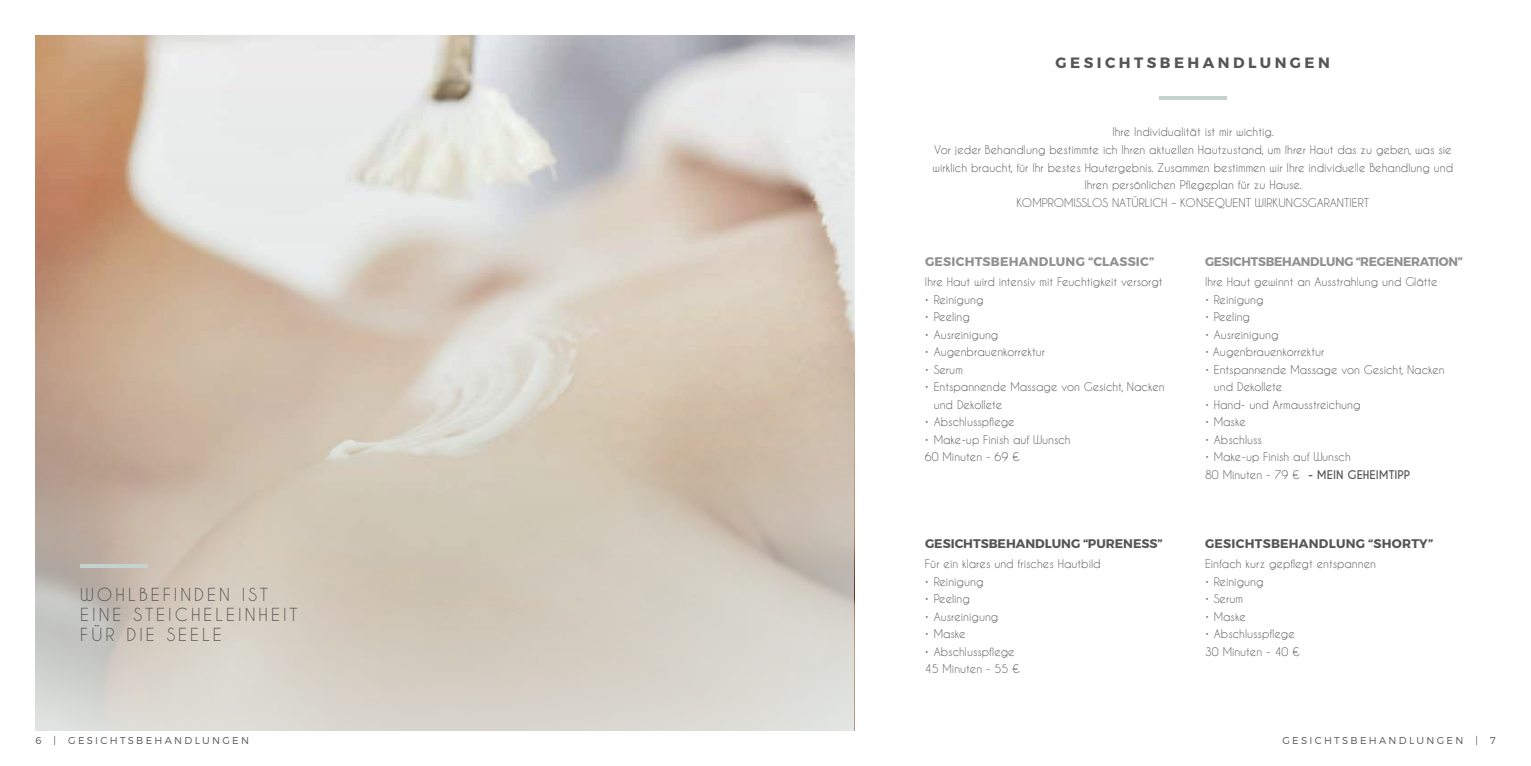
<style>
.page{position:relative;width:1531px;height:766px;background:#fff}
.page>*{position:absolute;margin:0;border:0;box-sizing:border-box;transform-origin:0 0}
.t1{font:16.88px/20.2px "Caviar Dreams";letter-spacing:.18em;color:#565657}
.t2{font:700 15px "Montserrat";letter-spacing:.23em;color:#565657}
.t3{font:700 12.5px "Montserrat";letter-spacing:-.02em;color:#918f90}
.t4{font:700 12.5px "Montserrat";letter-spacing:.02em;color:#565657}
.t5{font:700 12.5px "Montserrat";color:#565657}
.t6{font:700 12.5px "Montserrat";letter-spacing:.02em;color:#918f90}
.t7{font:11.25px/17.5px "Caviar Dreams";color:#565657}
.t8{font:300 10px "Montserrat";letter-spacing:.23em;color:#565657}
.s1{font-weight:700}
</style>
<div class="page">
<hr style="left:1159px;top:96px;width:67px;height:4px;background:#c3d1cf">
<svg style="left:35px;top:35px;width:819px;height:695px;background:#d3c8bc"></svg>
<svg style="left:80px;top:563px;width:68px;height:4px"></svg>
<h2 class="t2" style="left:1055px;top:53px;width:77px">GES ICHTS</h2>
<h2 class="t2" style="left:1160px;top:53px;width:172px">BEHA NDLU NGEN</h2>
<p class="t7" style="left:1112px;top:123px;width:163px">Ihre Individualität ist mir wichtig.</p>
<p class="t7" style="left:934px;top:141px;width:519px">Vor jeder Behandlung bestimmte ich Ihren aktuellen Hautzustand, um Ihrer Haut das zu geben, was sie</p>
<p class="t7" style="left:932px;top:158px;width:522px">wirklich braucht, für Ihr bestes Hautergebnis. Zusammen bestimmen wir Ihre individuelle Behandlung und</p>
<p class="t7" style="left:1084px;top:176px;width:219px">Ihren persönlichen Pflegeplan für zu Hause.</p>
<p class="t7" style="left:1016px;top:193px;width:14px">Kompromisslos</p>
<p class="t7" style="left:1112px;top:193px;width:34px">natürlich</p>
<p class="t7" style="left:1171px;top:193px;width:23px">– Konsequent</p>
<p class="t7" style="left:1255px;top:193px;width:8px">wirkungsgarantiert</p>
<h1 class="t1" style="left:80px;top:583px;width:30px">Wohlbefinden</h1>
<h1 class="t1" style="left:242px;top:583px;width:10px">ist</h1>
<h1 class="t1" style="left:80px;top:604px;width:11px">eine</h1>
<h1 class="t1" style="left:80px;top:604px;width:77px;text-indent:53px">Steicheleinheit für die</h1>
<h1 class="t1" style="left:167px;top:624px;width:23px">Seele</h1>
<p class="t3" style="left:925px;top:253px;width:49px">GESICHTS</p>
<p class="t6" style="left:991px;top:253px;width:129px">BEHANDLUNG “CLASS</p>
<p class="t3" style="left:1136px;top:253px;width:20px">IC”</p>
<p class="t7" style="left:925px;top:273px;width:239px">Ihre Haut wird intensiv mit Feuchtigkeit versorgt</p>
<p class="t7" style="left:925px;top:290px;width:60px">• Reinigung</p>
<p class="t7" style="left:925px;top:308px;width:47px">• Peeling</p>
<p class="t7" style="left:925px;top:325px;width:75px">• Ausreinigung</p>
<p class="t7" style="left:925px;top:343px;width:122px">• Augenbrauenkorrektur</p>
<p class="t7" style="left:925px;top:360px;width:39px">• Serum</p>
<p class="t7" style="left:934px;top:378px;width:232px;text-indent:-9px">• Entspannende Massage von Gesicht, Nacken und Dekollete</p>
<p class="t7" style="left:925px;top:413px;width:91px">• Abschlusspflege</p>
<p class="t7" style="left:925px;top:430px;width:147px">• Make-up Finish auf Wunsch<br>60 Minuten - 69 €</p>
<p class="t4" style="left:925px;top:535px;width:48px">GESICHTS</p>
<p class="t5" style="left:989px;top:535px;width:127px">BEHANDLUNG “PURENE</p>
<p class="t4" style="left:1141px;top:535px;width:23px">SS”</p>
<p class="t7" style="left:925px;top:554px;width:177px">Für ein klares und frisches Hautbild</p>
<p class="t7" style="left:925px;top:572px;width:60px">• Reinigung</p>
<p class="t7" style="left:925px;top:589px;width:47px">• Peeling</p>
<p class="t7" style="left:925px;top:607px;width:75px">• Ausreinigung</p>
<p class="t7" style="left:925px;top:624px;width:42px">• Maske</p>
<p class="t7" style="left:925px;top:642px;width:97px">• Abschlusspflege<br>45 Minuten - 55 €</p>
<p class="t3" style="left:1205px;top:253px;width:46px">GESICHTS</p>
<p class="t3" style="left:1266px;top:253px;width:199px">BEHANDLUNG “REGENERATION”</p>
<p class="t7" style="left:1205px;top:273px;width:234px">Ihre Haut gewinnt an Ausstrahlung und Glätte</p>
<p class="t7" style="left:1205px;top:290px;width:60px">• Reinigung</p>
<p class="t7" style="left:1205px;top:308px;width:47px">• Peeling</p>
<p class="t7" style="left:1205px;top:325px;width:75px">• Ausreinigung</p>
<p class="t7" style="left:1205px;top:343px;width:121px">• Augenbrauenkorrektur</p>
<p class="t7" style="left:1214px;top:360px;width:232px;text-indent:-9px">• Entspannende Massage von Gesicht, Nacken und Dekollete</p>
<p class="t7" style="left:1205px;top:395px;width:157px">• Hand- und Armausstreichung</p>
<p class="t7" style="left:1205px;top:413px;width:42px">• Maske</p>
<p class="t7" style="left:1205px;top:430px;width:59px">• Abschluss</p>
<p class="t7" style="left:1205px;top:448px;width:206px">• Make-up Finish auf Wunsch<br>80 Minuten - 79 € <span class="s1">- MEIN GEHEIMTIPp</span></p>
<p class="t4" style="left:1205px;top:535px;width:49px">GESICHTS</p>
<p class="t4" style="left:1271px;top:535px;width:164px">BEHANDLUNG “SHORTY”</p>
<p class="t7" style="left:1205px;top:554px;width:173px">Einfach kurz gepflegt entspannen</p>
<p class="t7" style="left:1205px;top:572px;width:60px">• Reinigung</p>
<p class="t7" style="left:1205px;top:589px;width:39px">• Serum</p>
<p class="t7" style="left:1205px;top:607px;width:42px">• Maske</p>
<p class="t7" style="left:1205px;top:624px;width:97px">• Abschlusspflege<br>30 Minuten - 40 €</p>
<p class="t8" style="left:35px;top:734px;width:213px">6 | GESICHTSBEHAN DLUNG EN</p>
<p class="t8" style="left:1282px;top:734px;width:180px">GESICHTSBEHAN DLUNG EN</p>
<p class="t8" style="left:1475px;top:734px;width:22px">| 7</p>
</div>
